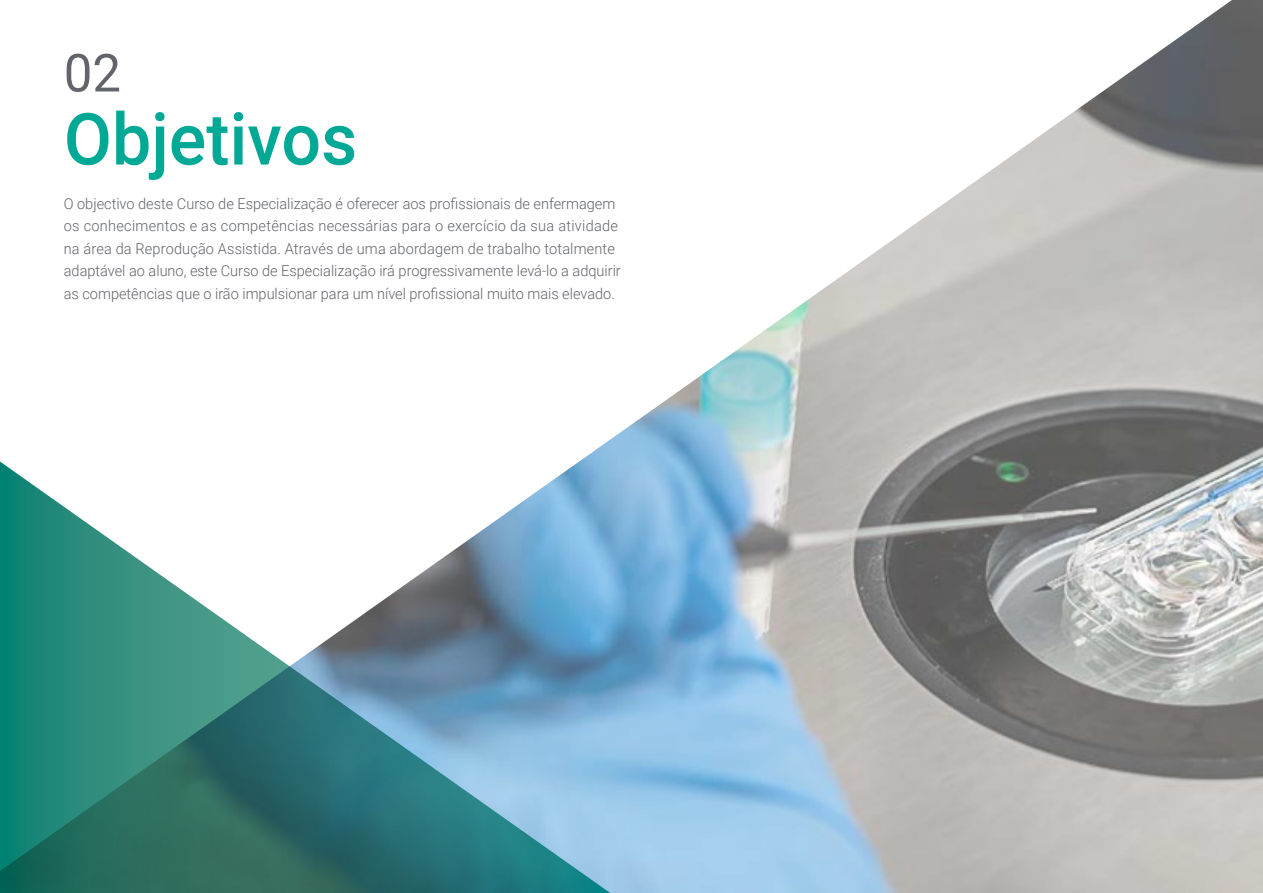
<style>
.page{position:relative;width:1263px;height:893px;background:#fff}
.page>*{position:absolute;margin:0;border:0;box-sizing:border-box;transform-origin:0 0}
.t1{font:500 72px "Roboto";color:#00a996}
.t2{font:52.5px "Roboto";color:#61646a}
.t3{font:300 15px/22.5px "Roboto";color:#61646a}
</style>
<div class="page">
<img style="left:601px;top:0;width:662px;height:893px">
<svg style="left:0;top:446px;width:640px;height:447px"></svg>
<h2 class="t2" style="left:64px;top:36px;width:59px">02</h2>
<h1 class="t1" style="left:64px;top:89px;width:295px">Objetivos</h1>
<p class="t3" style="left:64px;top:192px;width:559px">O objectivo deste Curso de Especialização é oferecer aos profissionais de enfermagem os conhecimentos e as competências necessárias para o exercício da sua atividade na área da Reprodução Assistida. Através de uma abordagem de trabalho totalmente adaptável ao aluno, este Curso de Especialização irá progressivamente levá-lo a adquirir as competências que o irão impulsionar para um nível profissional muito mais elevado.</p>
</div>
